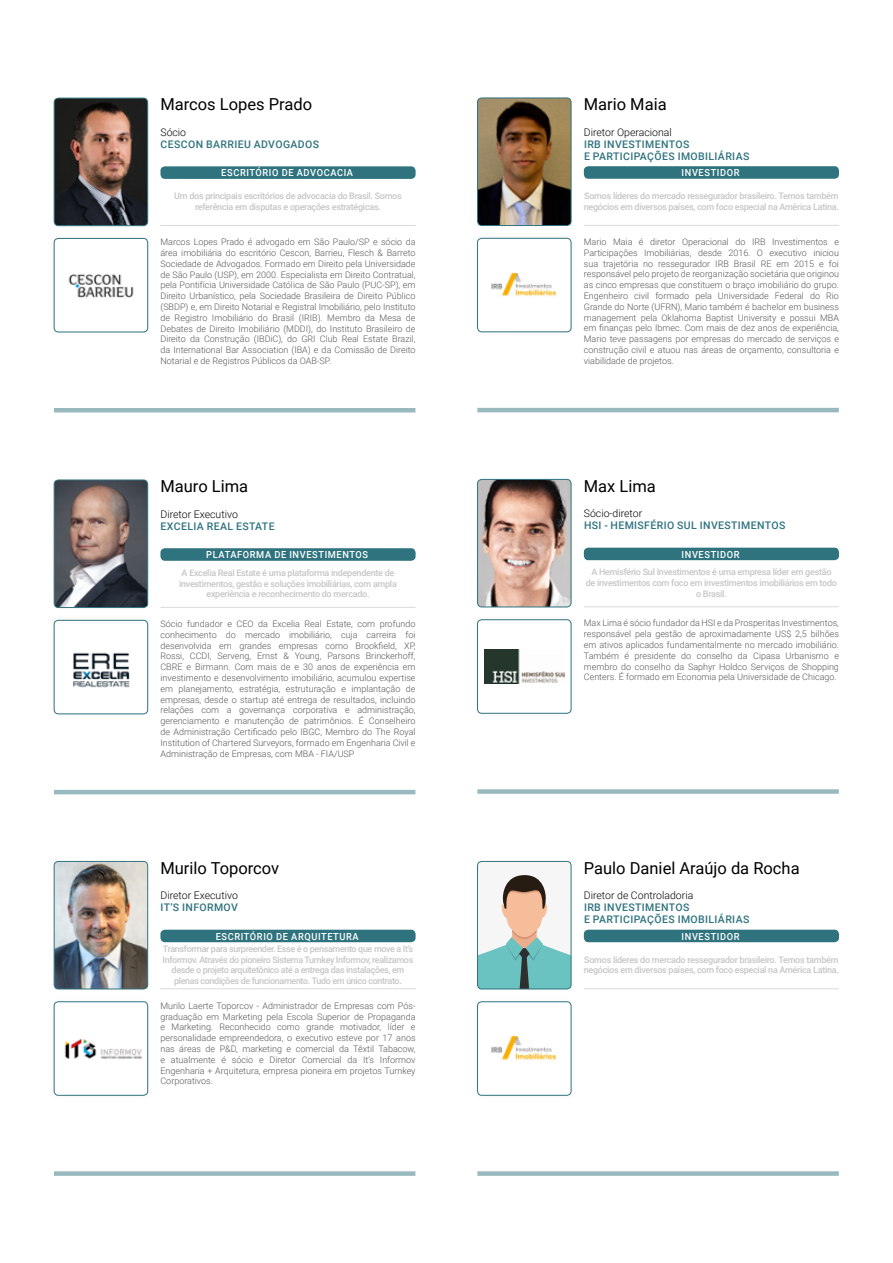
<style>
.page{position:relative;width:893px;height:1263px;background:#fff}
.page>*{position:absolute;margin:0;border:0;box-sizing:border-box;transform-origin:0 0}
.t1{font:16.5px "Roboto";color:#000}
.t2{font:500 10.5px/12px "Roboto";letter-spacing:.035em;color:#2f737f}
.t3{font:300 10.5px "Roboto";color:#000}
.t4{font:500 9.75px "Roboto";letter-spacing:.065em;color:#fff;scale:.95 1}
.t5{font:300 9px/10.8px "Roboto";color:#575756;text-align:justify}
.t6{font:500 9px/10.8px "Roboto";letter-spacing:-.03em;color:#c6c6c6;text-align:center}
</style>
<div class="page">
<div style="left:470px;top:612px;width:109px;height:109px;background:#000;opacity:.05"></div>
<div style="left:477px;top:620px;width:94px;height:93px;background:#fff;border-radius:4px"></div>
<img style="left:484px;top:649px;width:80px;height:35px">
<div style="left:477px;top:620px;width:94px;height:93px;border:1px solid #2f737f;border-radius:4px"></div>
<div style="left:584px;top:548px;width:255px;height:12px;background:#2f737f;border-radius:4px"></div>
<hr style="left:584px;top:606px;width:255px;height:1px;background:#dadada">
<img style="left:477px;top:479px;width:94px;height:128px">
<div style="left:477px;top:479px;width:94px;height:128px;border:1px solid #2f737f;border-radius:4px"></div>
<div style="left:477px;top:789px;width:362px;height:5px;background:#97b9bf"></div>
<div style="left:470px;top:230px;width:109px;height:110px;background:#000;opacity:.05"></div>
<div style="left:477px;top:238px;width:94px;height:94px;background:#fff;border-radius:4px"></div>
<img style="left:492px;top:273px;width:64px;height:25px">
<div style="left:477px;top:238px;width:94px;height:94px;border:1px solid #2f737f;border-radius:4px"></div>
<div style="left:584px;top:166px;width:255px;height:13px;background:#2f737f;border-radius:4px"></div>
<hr style="left:584px;top:225px;width:255px;height:1px;background:#dadada">
<img style="left:477px;top:98px;width:94px;height:128px">
<div style="left:477px;top:98px;width:94px;height:128px;border:1px solid #2f737f;border-radius:4px"></div>
<hr style="left:477px;top:408px;width:362px;height:4px;background:#97b9bf">
<div style="left:46px;top:994px;width:109px;height:109px;background:#000;opacity:.05"></div>
<div style="left:54px;top:1002px;width:94px;height:93px;background:#fff;border-radius:4px"></div>
<img style="left:64px;top:1039px;width:78px;height:20px">
<div style="left:54px;top:1002px;width:94px;height:93px;border:1px solid #2f737f;border-radius:4px"></div>
<div style="left:160px;top:930px;width:256px;height:12px;background:#2f737f;border-radius:4px"></div>
<hr style="left:160px;top:988px;width:256px;height:1px;background:#dadada">
<img style="left:54px;top:861px;width:94px;height:128px">
<div style="left:54px;top:861px;width:94px;height:128px;border:1px solid #2f737f;border-radius:4px"></div>
<div style="left:54px;top:1171px;width:361px;height:5px;background:#97b9bf"></div>
<div style="left:46px;top:612px;width:109px;height:110px;background:#000;opacity:.05"></div>
<div style="left:54px;top:620px;width:94px;height:94px;background:#fff;border-radius:4px"></div>
<img style="left:73px;top:652px;width:57px;height:36px">
<div style="left:54px;top:620px;width:94px;height:94px;border:1px solid #2f737f;border-radius:4px"></div>
<div style="left:160px;top:548px;width:256px;height:13px;background:#2f737f;border-radius:4px"></div>
<hr style="left:160px;top:607px;width:256px;height:1px;background:#dadada">
<img style="left:54px;top:480px;width:94px;height:127px">
<div style="left:54px;top:480px;width:94px;height:128px;border:1px solid #2f737f;border-radius:4px"></div>
<hr style="left:54px;top:790px;width:361px;height:4px;background:#97b9bf">
<div style="left:46px;top:231px;width:109px;height:109px;background:#000;opacity:.05"></div>
<div style="left:54px;top:238px;width:94px;height:94px;background:#fff;border-radius:4px"></div>
<img style="left:68px;top:274px;width:66px;height:24px">
<div style="left:54px;top:238px;width:94px;height:94px;border:1px solid #2f737f;border-radius:4px"></div>
<div style="left:160px;top:166px;width:256px;height:13px;background:#2f737f;border-radius:4px"></div>
<hr style="left:160px;top:225px;width:256px;height:1px;background:#dadada">
<img style="left:54px;top:98px;width:94px;height:128px">
<div style="left:54px;top:98px;width:94px;height:128px;border:1px solid #2f737f;border-radius:4px"></div>
<hr style="left:54px;top:408px;width:361px;height:4px;background:#97b9bf">
<div style="left:470px;top:994px;width:109px;height:109px;background:#000;opacity:.05"></div>
<div style="left:477px;top:1002px;width:94px;height:93px;background:#fff;border-radius:4px"></div>
<img style="left:492px;top:1036px;width:64px;height:25px">
<div style="left:477px;top:1002px;width:94px;height:93px;border:1px solid #2f737f;border-radius:4px"></div>
<div style="left:584px;top:930px;width:255px;height:12px;background:#2f737f;border-radius:4px"></div>
<hr style="left:584px;top:988px;width:255px;height:1px;background:#dadada">
<div style="left:477px;top:861px;width:94px;height:128px;background:#f6f6f6;border-radius:4px"></div>
<svg style="left:477px;top:875px;width:94px;height:114px"></svg>
<div style="left:477px;top:861px;width:94px;height:128px;border:1px solid #2f737f;border-radius:4px"></div>
<div style="left:477px;top:1171px;width:362px;height:5px;background:#97b9bf"></div>
<h1 class="t1" style="left:160px;top:93px;width:153px">Marcos Lopes Prado</h1>
<p class="t3" style="left:160px;top:125px;width:27px">Sócio</p>
<p class="t2" style="left:161px;top:138px;width:160px">CESCON BARRIEU ADVOGADOS</p>
<p class="t4" style="left:221px;top:166px;width:140px">ESCRITÓRIO DE ADVOCACIA</p>
<p class="t6" style="left:174px;top:190px;width:229px">Um dos principais escritórios de advocacia do Brasil. Somos referência em disputas e operações estratégicas.</p>
<p class="t5" style="left:160px;top:236px;width:257px">Marcos Lopes Prado é advogado em São Paulo/SP e sócio da área imobiliária do escritório Cescon, Barrieu, Flesch &amp; Barreto Sociedade de Advogados. Formado em Direito pela Universidade de São Paulo (USP), em 2000. Especialista em Direito Contratual, pela Pontifícia Universidade Católica de São Paulo (PUC-SP), em Direito Urbanístico, pela Sociedade Brasileira de Direito Público (SBDP) e, em Direito Notarial e Registral Imobiliário, pelo Instituto de Registro Imobiliário do Brasil (IRIB). Membro da Mesa de Debates de Direito Imobiliário (MDDI), do Instituto Brasileiro de Direito da Construção (IBDiC), do GRI Club Real Estate Brazil, da International Bar Association (IBA) e da Comissão de Direito Notarial e de Registros Públicos da OAB-SP.</p>
<h1 class="t1" style="left:160px;top:475px;width:89px">Mauro Lima</h1>
<p class="t3" style="left:160px;top:506px;width:79px">Diretor Executivo</p>
<p class="t2" style="left:161px;top:519px;width:115px">EXCELIA REAL ESTATE</p>
<p class="t4" style="left:206px;top:548px;width:172px">PLATAFORMA DE INVESTIMENTOS</p>
<p class="t6" style="left:179px;top:567px;width:219px">A Excelia Real Estate é uma plataforma independente de investimentos, gestão e soluções imobiliárias, com ampla experiência e reconhecimento do mercado.</p>
<p class="t5" style="left:160px;top:618px;width:257px">Sócio fundador e CEO da Excelia Real Estate, com profundo conhecimento do mercado imobiliário, cuja carreira foi desenvolvida em grandes empresas como Brookfield, XP, Rossi, CCDI, Serveng, Ernst &amp; Young, Parsons Brinckerhoff, CBRE e Birmann. Com mais de e 30 anos de experiência em investimento e desenvolvimento imobiliário, acumulou expertise em planejamento, estratégia, estruturação e implantação de empresas, desde o startup até entrega de resultados, incluindo relações com a governança corporativa e administração, gerenciamento e manutenção de patrimônios. É Conselheiro de Administração Certificado pelo IBGC, Membro do The Royal Institution of Chartered Surveyors, formado em Engenharia Civil e Administração de Empresas, com MBA - FIA/USP</p>
<h1 class="t1" style="left:160px;top:856px;width:120px">Murilo Toporcov</h1>
<p class="t3" style="left:160px;top:888px;width:79px">Diretor Executivo</p>
<p class="t2" style="left:161px;top:901px;width:79px">IT’S INFORMOV</p>
<p class="t4" style="left:216px;top:929px;width:152px">ESCRITÓRIO DE ARQUITETURA</p>
<p class="t6" style="left:163px;top:943px;width:252px">Transformar para surpreender. Esse é o pensamento que move a It’s Informov. Através do pioneiro Sistema Turnkey Informov, realizamos desde o projeto arquitetônico até a entrega das instalações, em plenas condições de funcionamento. Tudo em único contrato.</p>
<p class="t5" style="left:160px;top:1000px;width:257px">Murilo Laerte Toporcov - Administrador de Empresas com Pós&shy;graduação em Marketing pela Escola Superior de Propaganda e Marketing. Reconhecido como grande motivador, líder e personalidade empreendedora, o executivo esteve por 17 anos nas áreas de P&amp;D, marketing e comercial da Têxtil Tabacow, e atualmente é sócio e Diretor Comercial da It’s Informov Engenharia + Arquitetura, empresa pioneira em projetos Turnkey Corporativos.</p>
<h1 class="t1" style="left:584px;top:93px;width:84px">Mario Maia</h1>
<p class="t3" style="left:584px;top:124px;width:90px">Diretor Operacional</p>
<p class="t2" style="left:584px;top:137px;width:167px">IRB INVESTIMENTOS<br>E PARTICIPAÇÕES IMOBILIÁRIAS</p>
<p class="t4" style="left:682px;top:166px;width:62px">INVESTIDOR</p>
<p class="t6" style="left:584px;top:190px;width:257px;text-align:left">Somos líderes do mercado ressegurador brasileiro. Temos também negócios em diversos países, com foco especial na América Latina.</p>
<p class="t5" style="left:584px;top:236px;width:257px">Mario Maia é diretor Operacional do IRB Investimentos e Participações Imobiliárias, desde 2016. O executivo iniciou sua trajetória no ressegurador IRB Brasil RE em 2015 e foi responsável pelo projeto de reorganização societária que originou as cinco empresas que constituem o braço imobiliário do grupo.<br>Engenheiro civil formado pela Universidade Federal do Rio Grande do Norte (UFRN), Mario também é bachelor em business management pela Oklahoma Baptist University e possui MBA em finanças pelo Ibmec. Com mais de dez anos de experiência, Mario teve passagens por empresas do mercado de serviços e construção civil e atuou nas áreas de orçamento, consultoria e viabilidade de projetos.</p>
<h1 class="t1" style="left:584px;top:474px;width:73px">Max Lima</h1>
<p class="t3" style="left:584px;top:506px;width:60px">Sócio-diretor</p>
<p class="t2" style="left:584px;top:519px;width:203px">HSI - HEMISFÉRIO SUL INVESTIMENTOS</p>
<p class="t4" style="left:682px;top:547px;width:62px">INVESTIDOR</p>
<p class="t6" style="left:586px;top:566px;width:253px">A Hemisfério Sul Investimentos é uma empresa líder em gestão de investimentos com foco em investimentos imobiliários em todo o Brasil.</p>
<p class="t5" style="left:584px;top:617px;width:257px">Max Lima é sócio fundador da HSI e da Prosperitas Investimentos, responsável pela gestão de aproximadamente US$ 2,5 bilhões em ativos aplicados fundamentalmente no mercado imobiliário.<br>Também é presidente do conselho da Cipasa Urbanismo e membro do conselho da Saphyr Holdco Serviços de Shopping Centers. É formado em Economia pela Universidade de Chicago.</p>
<h1 class="t1" style="left:584px;top:856px;width:217px">Paulo Daniel Araújo da Rocha</h1>
<p class="t3" style="left:584px;top:888px;width:111px">Diretor de Controladoria</p>
<p class="t2" style="left:584px;top:901px;width:167px">IRB INVESTIMENTOS<br>E PARTICIPAÇÕES IMOBILIÁRIAS</p>
<p class="t4" style="left:682px;top:929px;width:62px">INVESTIDOR</p>
<p class="t6" style="left:584px;top:954px;width:257px;text-align:left">Somos líderes do mercado ressegurador brasileiro. Temos também negócios em diversos países, com foco especial na América Latina.</p>
</div>
